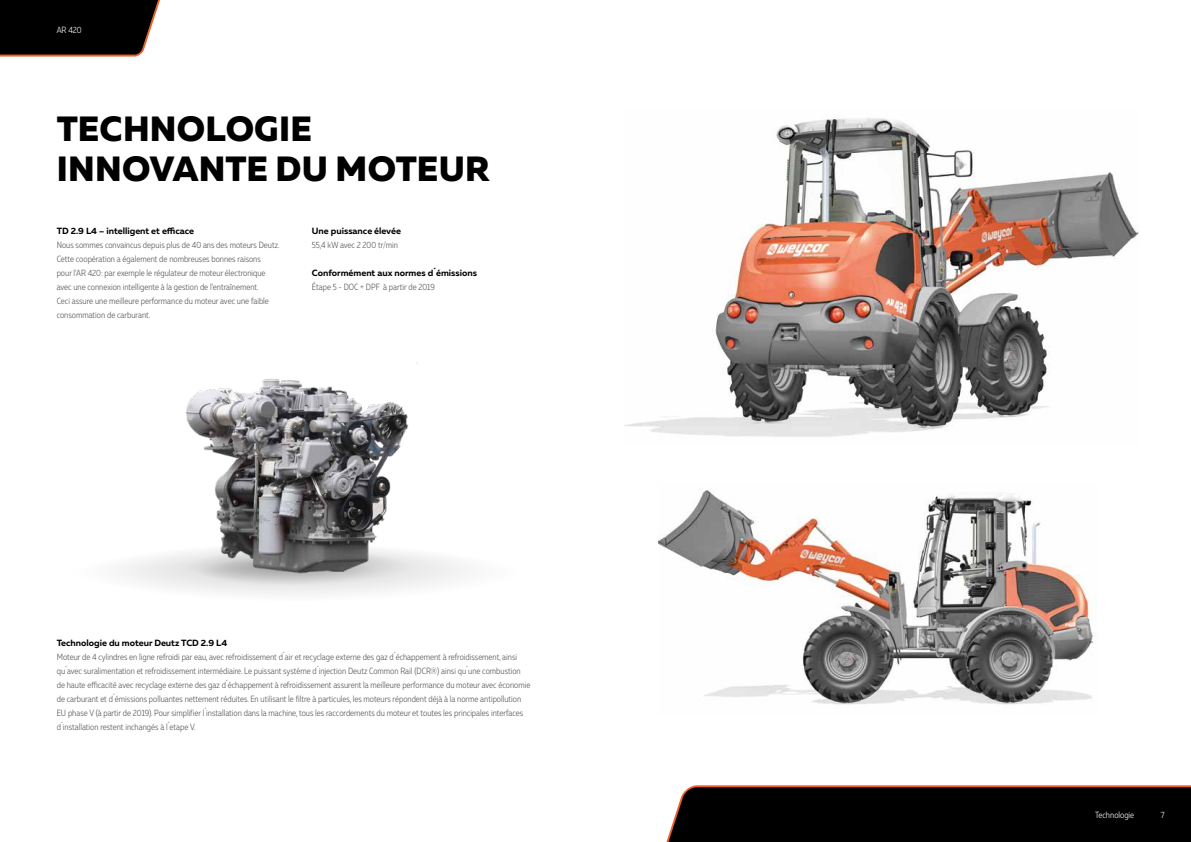
<style>
.page{position:relative;width:1191px;height:842px;background:#fff}
.page>*{position:absolute;margin:0;border:0;box-sizing:border-box;transform-origin:0 0}
.t1{font:800 35px/40px "Muller";letter-spacing:.005em;color:#000}
.t2{font:300 9px/14px "Muller Narrow";color:#575756}
.t3{font:700 9px "Muller";color:#000}
.t4{font:300 9px "Muller Narrow";color:#fff}
</style>
<div class="page">
<svg style="left:41px;top:524px;width:514px;height:97px"></svg>
<img style="left:176px;top:363px;width:243px;height:221px">
<img style="left:624px;top:117px;width:515px;height:320px">
<img style="left:659px;top:490px;width:438px;height:215px">
<svg style="left:0;top:0;width:160px;height:57px;background:#191311"></svg>
<svg style="left:666px;top:785px;width:525px;height:57px;background:#100b09"></svg>
<p class="t4" style="left:57px;top:24px;width:26px">AR 420</p>
<h1 class="t1" style="left:57px;top:109px;width:435px">TECHNOLOGIE<br>INNOVANTE DU MOTEUR</h1>
<p class="t3" style="left:57px;top:225px;width:139px">TD 2.9 L4 – intelligent et efficace</p>
<p class="t2" style="left:57px;top:238px;width:224px">Nous sommes convaincus depuis plus de 40 ans des moteurs Deutz.<br>Cette coopération a également de nombreuses bonnes raisons<br>pour l'AR 420: par exemple le régulateur de moteur électronique avec une connexion intelligente à la gestion de l'entraînement.<br>Ceci assure une meilleure performance du moteur avec une faible consommation de carburant.</p>
<p class="t3" style="left:312px;top:225px;width:91px">Une puissance élevée</p>
<p class="t2" style="left:312px;top:238px;width:88px">55,4 kW avec 2 200 tr/min</p>
<p class="t3" style="left:312px;top:267px;width:167px">Conformément aux normes d´émissions</p>
<p class="t2" style="left:312px;top:280px;width:124px">Étape 5 - DOC + DPF à partir de 2019</p>
<p class="t3" style="left:57px;top:637px;width:172px">Technologie du moteur Deutz TCD 2.9 L4</p>
<p class="t2" style="left:57px;top:649px;width:475px">Moteur de 4 cylindres en ligne refroidi par eau, avec refroidissement d´air et recyclage externe des gaz d´échappement à refroidissement, ainsi qu´avec suralimentation et refroidissement intermédiaire. Le puissant système d´injection Deutz Common Rail (DCR®) ainsi qu´une combustion de haute efficacité avec recyclage externe des gaz d´échappement à refroidissement assurent la meilleure performance du moteur avec économie de carburant et d´émissions polluantes nettement réduites. En utilisant le filtre à particules, les moteurs répondent déjà à la norme antipollution EU phase V (à partir de 2019). Pour simplifier l´installation dans la machine, tous les raccordements du moteur et toutes les principales interfaces d´installation restent inchangés à l´etape V.</p>
<p class="t4" style="left:1095px;top:809px;width:41px">Technologie</p>
<p class="t4" style="left:1160px;top:809px;width:5px">7</p>
</div>
